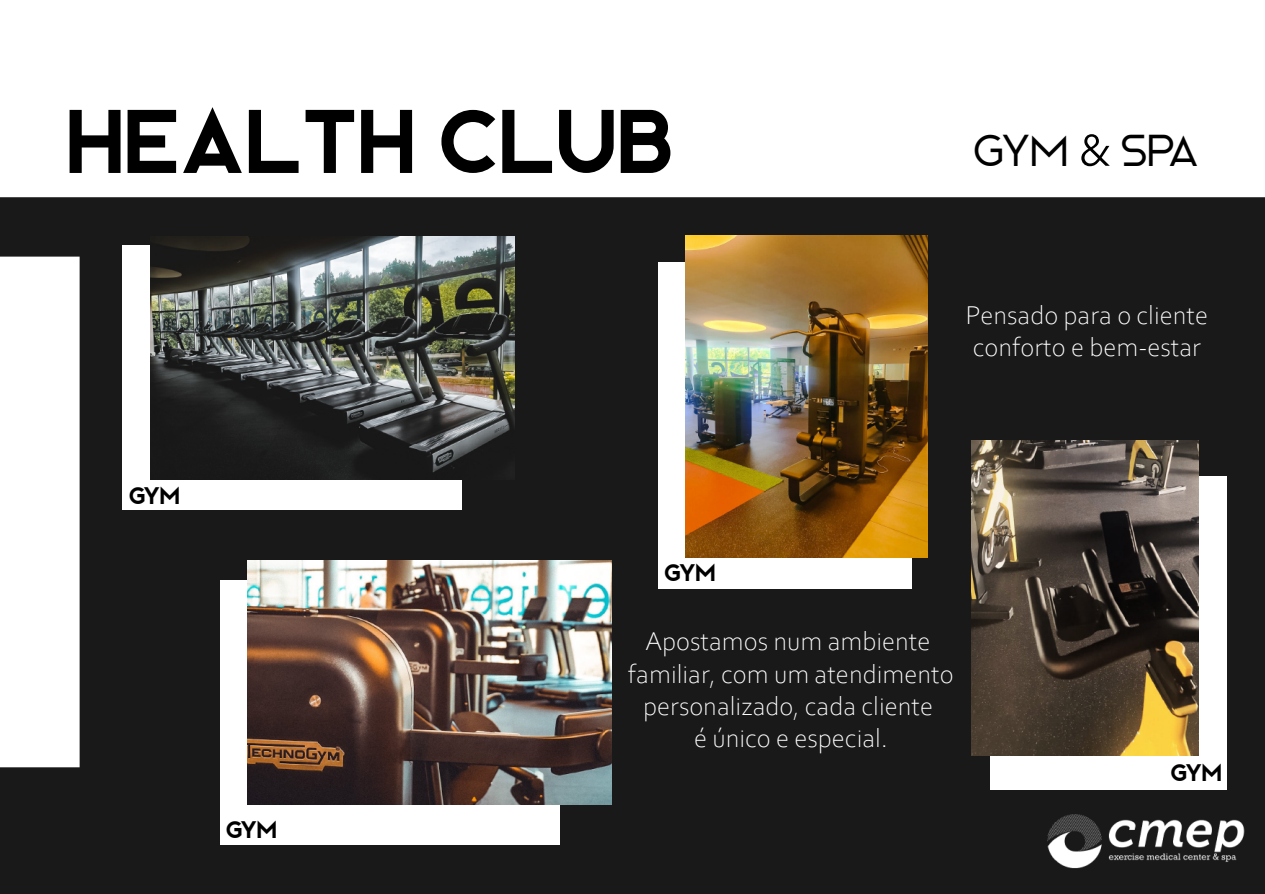
<style>
.page{position:relative;width:1265px;height:894px;background:#fff}
.page>*{position:absolute;margin:0;border:0;box-sizing:border-box;transform-origin:0 0}
.t1{font:90px "Bjorn";color:#000}
.t2{font:300 44.7px "Bjorn";letter-spacing:-.03em;color:#000}
.t3{font:300 27px/32.4px "Corbel";color:#fff}
.t4{font:24px "Bjorn";letter-spacing:-.06em;color:#000}
</style>
<div class="page">
<img style="left:1px;top:145px;width:1263px;height:749px">
<div style="left:122px;top:245px;width:340px;height:264px;background:#fff"></div>
<img style="left:150px;top:236px;width:364px;height:243px">
<svg style="left:1081px;top:134px;width:28px;height:32px"></svg>
<div style="left:658px;top:262px;width:254px;height:327px;background:#fff"></div>
<img style="left:685px;top:235px;width:242px;height:322px">
<div style="left:990px;top:477px;width:236px;height:313px;background:#fff"></div>
<img style="left:971px;top:440px;width:226px;height:316px">
<div style="left:220px;top:580px;width:339px;height:265px;background:#fff"></div>
<img style="left:247px;top:560px;width:364px;height:244px">
<h1 class="t1" style="left:66px;top:88px;width:609px">HEALTH CLUB</h1>
<h2 class="t2" style="left:973px;top:123px;width:227px">GYM SPA</h2>
<p class="t4" style="left:129px;top:481px;width:53px">GYM</p>
<p class="t4" style="left:226px;top:815px;width:53px">GYM</p>
<p class="t3" style="left:965px;top:298px;width:244px">Pensado para o cliente conforto e bem-estar</p>
<p class="t4" style="left:664px;top:559px;width:53px">GYM</p>
<p class="t3" style="left:628px;top:624px;width:327px;text-align:center">Apostamos num ambiente familiar, com um atendimento personalizado, cada cliente<br>é único e especial.</p>
<p class="t4" style="left:1170px;top:758px;width:53px">GYM</p>
</div>
